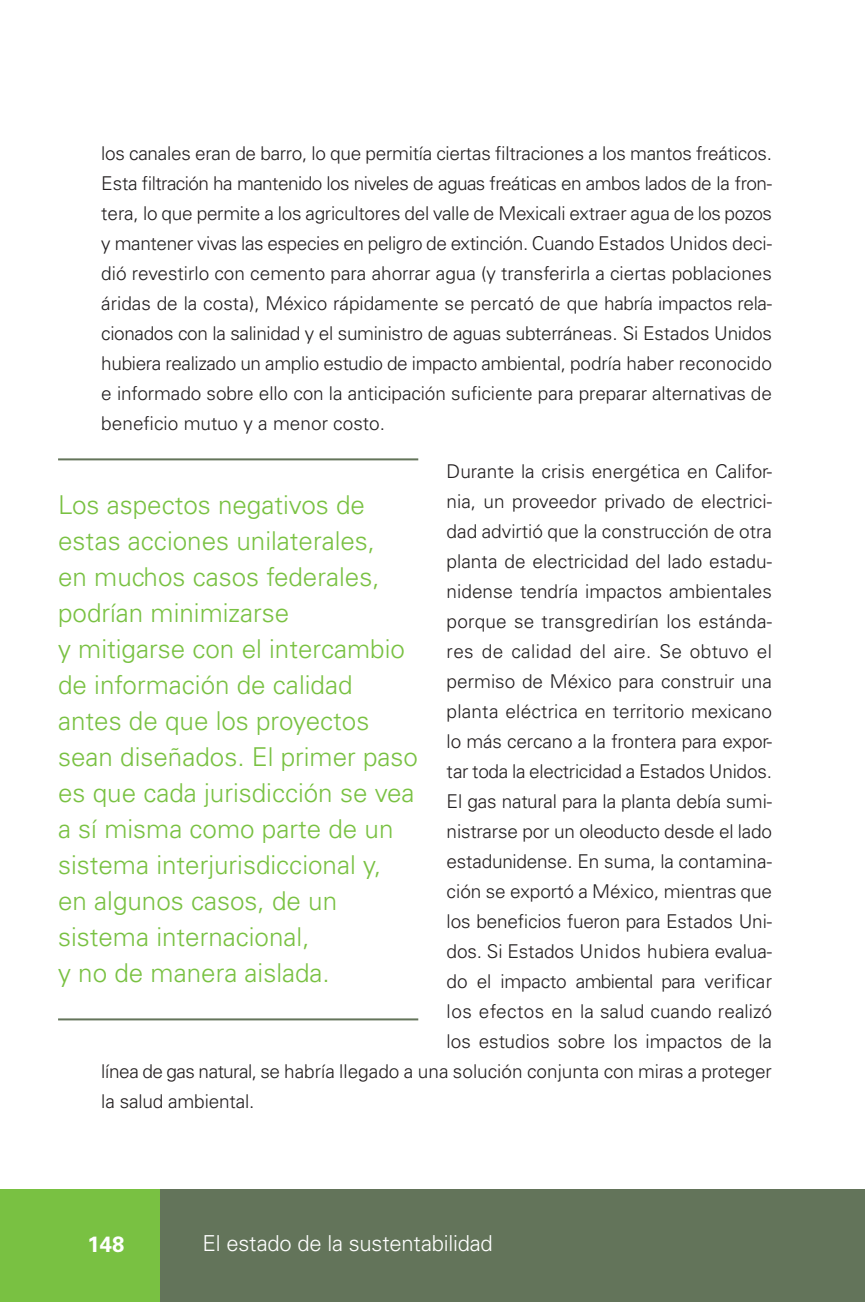
<style>
.page{position:relative;width:865px;height:1302px;background:#fff}
.page>*{position:absolute;margin:0;border:0;box-sizing:border-box;transform-origin:0 0}
.balazo{font:300 26px/36px "Univers LT Std";color:#79c142}
.t1{font:300 22px "Univers LT Std";letter-spacing:-.01em;color:#fff}
.t2{font:700 22px "Univers LT Std";color:#fff}
.Texto{font:300 19px/30px "Univers LT Std";color:#231f20;text-align:justify}
.Texto-2{font:300 19px "Univers LT Std";letter-spacing:.02em;color:#231f20}
</style>
<div class="page">
<div style="left:0;top:1189px;width:162px;height:113px;background:#79c142"></div>
<hr style="left:864px;top:1189px;width:1px;height:113px;background:#63745a">
<div style="left:160px;top:1189px;width:704px;height:113px;background:#63745a"></div>
<hr style="left:58px;top:458px;width:360px;height:2px;background:#63745a">
<hr style="left:58px;top:1018px;width:360px;height:2px;background:#63745a">
<p class="Texto" style="left:101px;top:138px;width:672px">los canales eran de barro, lo que permitía ciertas filtraciones a los mantos freáticos.<br>Esta filtración ha mantenido los niveles de aguas freáticas en ambos lados de la fron&shy;tera, lo que permite a los agricultores del valle de Mexicali extraer agua de los pozos y mantener vivas las especies en peligro de extinción. Cuando Estados Unidos deci&shy;dió revestirlo con cemento para ahorrar agua (y transferirla a ciertas poblaciones áridas de la costa), México rápidamente se percató de que habría impactos rela&shy;cionados con la salinidad y el suministro de aguas subterráneas. Si Estados Unidos hubiera realizado un amplio estudio de impacto ambiental, podría haber reconocido e informado sobre ello con la anticipación suficiente para preparar alternativas de beneficio mutuo y a menor costo.</p>
<p class="Texto" style="left:446px;top:456px;width:327px">Durante la crisis energética en Califor-</p>
<p class="Texto" style="left:446px;top:486px;width:327px">nia, un proveedor privado de electrici-</p>
<p class="Texto" style="left:446px;top:516px;width:327px">dad advirtió que la construcción de otra</p>
<p class="Texto" style="left:446px;top:546px;width:327px">planta de electricidad del lado estadu-</p>
<p class="Texto" style="left:446px;top:576px;width:327px">nidense tendría impactos ambientales</p>
<p class="Texto" style="left:446px;top:606px;width:327px">porque se transgredirían los estánda-</p>
<p class="Texto-2" style="left:446px;top:640px;width:327px">res de calidad del aire. Se obtuvo el</p>
<p class="Texto" style="left:446px;top:666px;width:327px">permiso de México para construir una</p>
<p class="Texto" style="left:446px;top:696px;width:327px">planta eléctrica en territorio mexicano</p>
<p class="Texto" style="left:446px;top:726px;width:327px">lo más cercano a la frontera para expor-</p>
<p class="Texto" style="left:446px;top:756px;width:327px">tar toda la electricidad a Estados Unidos.</p>
<p class="Texto" style="left:446px;top:786px;width:327px">El gas natural para la planta debía sumi-</p>
<p class="Texto" style="left:446px;top:816px;width:327px">nistrarse por un oleoducto desde el lado</p>
<p class="Texto" style="left:446px;top:846px;width:327px">estadunidense. En suma, la contamina-</p>
<p class="Texto" style="left:446px;top:876px;width:327px">ción se exportó a México, mientras que</p>
<p class="Texto" style="left:446px;top:906px;width:327px">los beneficios fueron para Estados Uni-</p>
<p class="Texto" style="left:446px;top:936px;width:327px">dos. Si Estados Unidos hubiera evalua-</p>
<p class="Texto" style="left:446px;top:966px;width:327px">do el impacto ambiental para verificar</p>
<p class="Texto" style="left:446px;top:996px;width:327px">los efectos en la salud cuando realizó</p>
<p class="Texto" style="left:446px;top:1026px;width:327px">los estudios sobre los impactos de la</p>
<p class="Texto" style="left:101px;top:1056px;width:672px">línea de gas natural, se habría llegado a una solución conjunta con miras a proteger</p>
<p class="Texto" style="left:101px;top:1086px;width:155px">la salud ambiental.</p>
<p class="balazo" style="left:58px;top:487px;width:361px">Los aspectos negativos de estas acciones unilaterales,<br>en muchos casos federales, podrían minimizarse<br>y mitigarse con el intercambio de información de calidad antes de que los proyectos sean diseñados. El primer paso es que cada jurisdicción se vea a sí misma como parte de un sistema interjurisdiccional y,<br>en algunos casos, de un sistema internacional,<br>y no de manera aislada.</p>
<p class="t2" style="left:88px;top:1231px;width:38px">148</p>
<p class="t1" style="left:202px;top:1230px;width:292px">El estado de la sustentabilidad</p>
</div>
